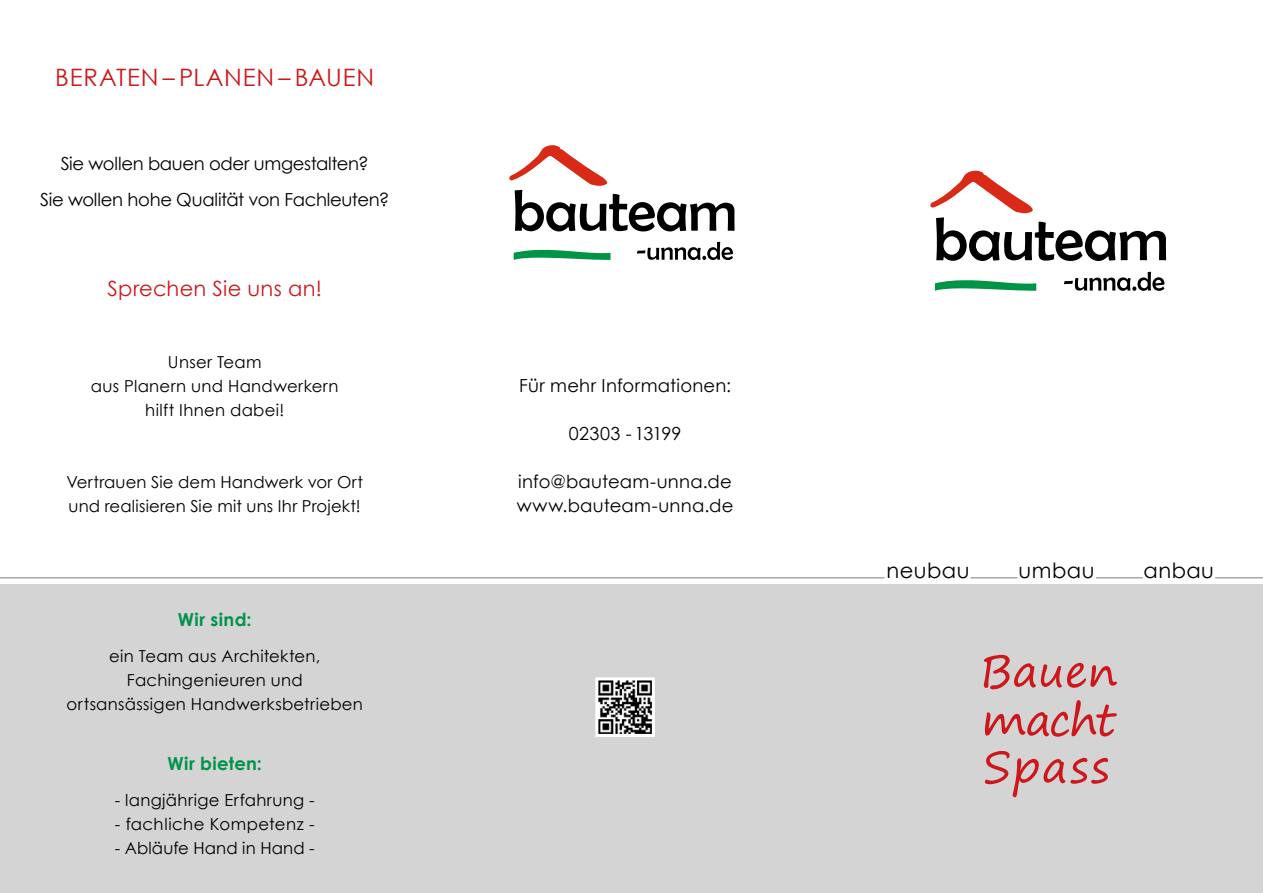
<style>
.page{position:relative;width:1263px;height:893px;background:#fff}
.page>*{position:absolute;margin:0;border:0;box-sizing:border-box;transform-origin:0 0}
.t1{font:24px "Century Gothic";letter-spacing:.03em;color:#cd171a}
.t2{font:21px "Century Gothic";letter-spacing:.01em;color:#cd171a}
.t3{font:21px "Century Gothic";letter-spacing:.025em;color:#000}
.t4{font:18px/36px "Century Gothic";letter-spacing:-.01em;color:#000;text-align:center}
.t5{font:18px/24px "Century Gothic";letter-spacing:.015em;color:#000}
.t6{font:700 18px "Century Gothic";letter-spacing:.02em;color:#00934a}
.t7{font:18px "Century Gothic";letter-spacing:.01em;color:#000}
.t8{font:16.5px/24px "Century Gothic";letter-spacing:.015em;color:#000;text-align:center}
</style>
<div class="page">
<div style="left:0;top:585px;width:1263px;height:308px;background:#d4d4d4"></div>
<svg style="left:935px;top:280px;width:101px;height:11px"></svg>
<svg style="left:1064px;top:272px;width:100px;height:19px"></svg>
<svg style="left:930px;top:171px;width:236px;height:90px"></svg>
<svg style="left:514px;top:250px;width:96px;height:10px"></svg>
<svg style="left:637px;top:242px;width:96px;height:18px"></svg>
<svg style="left:509px;top:145px;width:225px;height:86px"></svg>
<hr style="left:0;top:577px;width:884px;height:1px;background:#8c8c8b">
<hr style="left:971px;top:577px;width:46px;height:1px;background:#8c8c8b">
<hr style="left:1096px;top:577px;width:47px;height:1px;background:#8c8c8b">
<hr style="left:1215px;top:577px;width:48px;height:1px;background:#8c8c8b">
<svg style="left:595px;top:677px;width:60px;height:60px;background:#8d8d8e"></svg>
<svg style="left:985px;top:700px;width:132px;height:37px"></svg>
<svg style="left:984px;top:655px;width:133px;height:34px"></svg>
<svg style="left:985px;top:751px;width:123px;height:46px"></svg>
<h1 class="t1" style="left:55px;top:63px;width:320px">BERATEN – PLANEN – BAUEN</h1>
<p class="t4" style="left:40px;top:145px;width:351px">Sie wollen bauen oder umgestalten?<br>Sie wollen hohe Qualität von Fachleuten?</p>
<p class="t2" style="left:108px;top:276px;width:216px">Sprechen Sie uns an!</p>
<p class="t8" style="left:91px;top:350px;width:249px">Unser Team<br>aus Planern und Handwerkern hilft Ihnen dabei!</p>
<p class="t8" style="left:66px;top:470px;width:298px;text-align:left">Vertrauen Sie dem Handwerk vor Ort und realisieren Sie mit uns Ihr Projekt!</p>
<p class="t6" style="left:178px;top:608px;width:75px">Wir sind:</p>
<p class="t8" style="left:67px;top:644px;width:298px">ein Team aus Architekten,<br>Fachingenieuren und ortsansässigen Handwerksbetrieben</p>
<p class="t6" style="left:167px;top:752px;width:96px">Wir bieten:</p>
<p class="t8" style="left:115px;top:788px;width:201px">- langjährige Erfahrung -</p>
<p class="t8" style="left:115px;top:812px;width:201px">- fachliche Kompetenz -</p>
<p class="t8" style="left:115px;top:836px;width:201px">- Abläufe Hand in Hand -</p>
<p class="t5" style="left:519px;top:374px;width:214px">Für mehr Informationen:</p>
<p class="t7" style="left:569px;top:423px;width:114px">02303 - 13199</p>
<p class="t5" style="left:517px;top:470px;width:218px">info@bauteam-unna.de www.bauteam-unna.de</p>
<p class="t3" style="left:887px;top:558px;width:84px">neubau</p>
<p class="t3" style="left:1018px;top:558px;width:77px">umbau</p>
<p class="t3" style="left:1143px;top:558px;width:72px">anbau</p>
</div>
